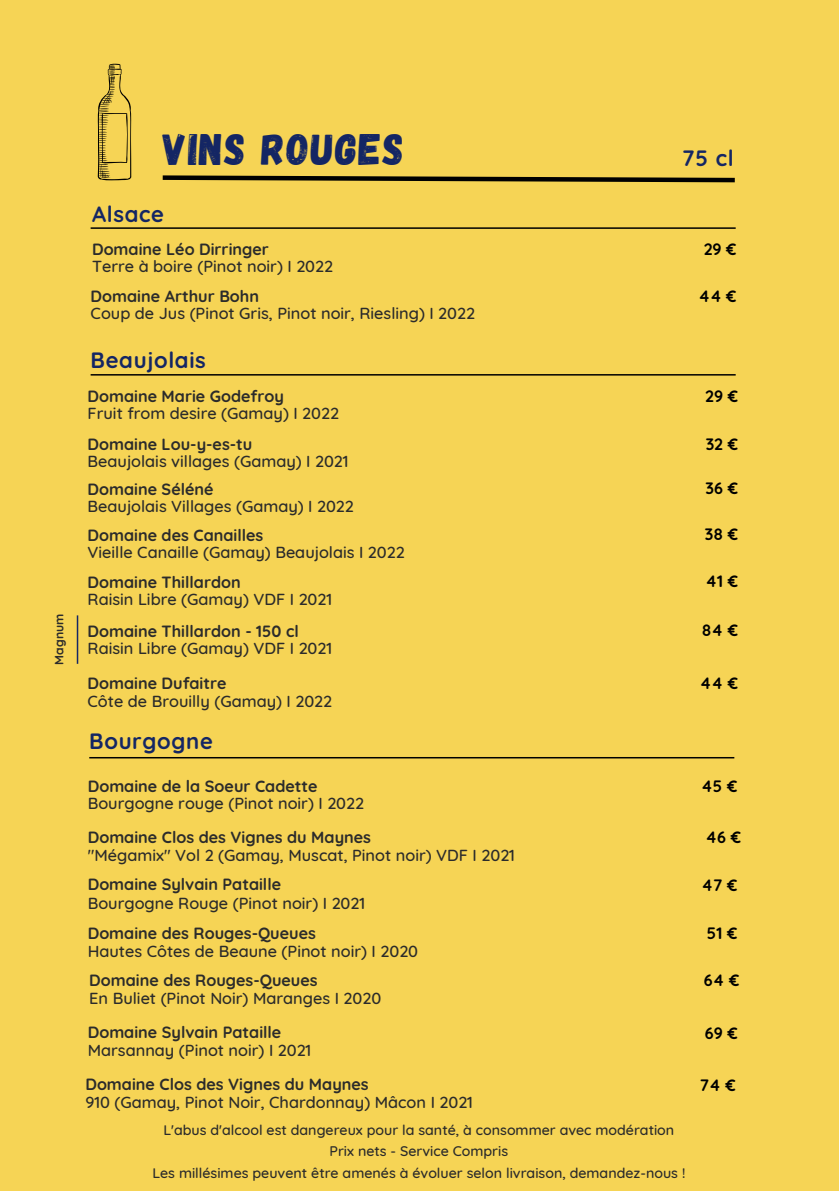
<style>
.page{position:relative;width:839px;height:1191px;background:#fff}
.page>*{position:absolute;margin:0;border:0;box-sizing:border-box;transform-origin:0 0}
.t1{font:44px "Gagalin";letter-spacing:.03em;color:#142664}
.t2{font:700 22.2px "Quicksand";letter-spacing:.03em;color:#142664}
.t3{font:500 16.4px "Quicksand";color:#2b2b2b}
.t4{font:700 16.4px "Quicksand";color:#000}
.t5{font:700 16.2px "Quicksand";color:#2b2b2b}
.t6{font:500 14.2px/21.4px "Quicksand";color:#2b2b2b;text-align:center}
.t7{font:700 12.2px "Quicksand";color:#2b2b2b}
</style>
<div class="page">
<div style="left:0;top:0;width:838px;height:1191px;background:#f6d455"></div>
<svg style="left:162px;top:175px;width:573px;height:8px"></svg>
<svg style="left:97px;top:64px;width:34px;height:117px"></svg>
<hr style="left:91px;top:227px;width:644px;height:2px;background:#000">
<hr style="left:91px;top:374px;width:644px;height:2px;background:#000">
<hr style="left:89px;top:757px;width:645px;height:1px;background:#000">
<hr style="left:77px;top:615px;width:1px;height:49px;background:#162764">
<h4 class="t7" style="left:51px;top:665px;width:52px;rotate:-90deg">Magnum</h4>
<p class="t1" style="left:163px;top:120px;width:243px">VINS ROUGES</p>
<h1 class="t2" style="left:92px;top:200px;width:74px">Alsace</h1>
<h4 class="t2" style="left:682px;top:144px;width:53px">75 cl</h4>
<h4 class="t5" style="left:92px;top:239px;width:178px">Domaine Léo Dirringer</h4>
<h4 class="t4" style="left:703px;top:239px;width:34px">29 €</h4>
<h4 class="t3" style="left:92px;top:256px;width:242px">Terre à boire (Pinot noir) I 2022</h4>
<h2 class="t5" style="left:91px;top:286px;width:170px">Domaine Arthur Bohn</h2>
<h3 class="t4" style="left:698px;top:286px;width:40px">44 €</h3>
<h4 class="t3" style="left:91px;top:303px;width:386px">Coup de Jus (Pinot Gris, Pinot noir, Riesling) I 2022</h4>
<h2 class="t2" style="left:91px;top:346px;width:117px">Beaujolais</h2>
<h4 class="t5" style="left:88px;top:385px;width:198px">Domaine Marie Godefroy</h4>
<h3 class="t4" style="left:705px;top:385px;width:34px">29 €</h3>
<h5 class="t3" style="left:88px;top:403px;width:253px">Fruit from desire (Gamay) I 2022</h5>
<h4 class="t5" style="left:88px;top:433px;width:166px">Domaine Lou-y-es-tu</h4>
<h4 class="t4" style="left:705px;top:433px;width:34px">32 €</h4>
<h4 class="t3" style="left:88px;top:451px;width:262px">Beaujolais villages (Gamay) I 2021</h4>
<h3 class="t5" style="left:88px;top:479px;width:127px">Domaine Séléné</h3>
<h4 class="t4" style="left:705px;top:478px;width:34px">36 €</h4>
<h4 class="t3" style="left:88px;top:496px;width:268px">Beaujolais Villages (Gamay) I 2022</h4>
<h4 class="t5" style="left:88px;top:524px;width:177px">Domaine des Canailles</h4>
<h4 class="t4" style="left:704px;top:524px;width:35px">38 €</h4>
<h3 class="t3" style="left:88px;top:542px;width:318px">Vieille Canaille (Gamay) Beaujolais I 2022</h3>
<h4 class="t5" style="left:88px;top:572px;width:155px">Domaine Thillardon</h4>
<h4 class="t3" style="left:88px;top:589px;width:246px">Raisin Libre (Gamay) VDF I 2021</h4>
<h3 class="t4" style="left:705px;top:571px;width:34px">41 €</h3>
<h4 class="t5" style="left:88px;top:620px;width:213px">Domaine Thillardon - 150 cl</h4>
<h4 class="t3" style="left:88px;top:638px;width:246px">Raisin Libre (Gamay) VDF I 2021</h4>
<h3 class="t4" style="left:701px;top:620px;width:38px">84 €</h3>
<h4 class="t5" style="left:88px;top:673px;width:140px">Domaine Dufaitre</h4>
<h4 class="t3" style="left:88px;top:690px;width:246px">Côte de Brouilly (Gamay) I 2022</h4>
<h3 class="t4" style="left:699px;top:673px;width:40px">44 €</h3>
<h2 class="t2" style="left:89px;top:727px;width:125px">Bourgogne</h2>
<h4 class="t5" style="left:88px;top:775px;width:231px">Domaine de la Soeur Cadette</h4>
<h4 class="t4" style="left:701px;top:776px;width:38px">45 €</h4>
<h4 class="t3" style="left:88px;top:793px;width:278px">Bourgogne rouge (Pinot noir) I 2022</h4>
<h4 class="t5" style="left:88px;top:827px;width:285px">Domaine Clos des Vignes du Maynes</h4>
<h4 class="t4" style="left:705px;top:827px;width:37px">46 €</h4>
<h3 class="t3" style="left:88px;top:844px;width:428px">"Mégamix" Vol 2 (Gamay, Muscat, Pinot noir) VDF I 2021</h3>
<h3 class="t5" style="left:88px;top:874px;width:195px">Domaine Sylvain Pataille</h3>
<h3 class="t5" style="left:88px;top:923px;width:230px">Domaine des Rouges-Queues</h3>
<p class="t3" style="left:88px;top:892px;width:279px">Bourgogne Rouge (Pinot noir) I 2021</p>
<h4 class="t3" style="left:88px;top:940px;width:332px">Hautes Côtes de Beaune (Pinot noir) I 2020</h4>
<h4 class="t5" style="left:89px;top:970px;width:230px">Domaine des Rouges-Queues</h4>
<h4 class="t3" style="left:89px;top:987px;width:293px">En Buliet (Pinot Noir) Maranges I 2020</h4>
<h3 class="t5" style="left:88px;top:1022px;width:195px">Domaine Sylvain Pataille</h3>
<h3 class="t3" style="left:88px;top:1040px;width:225px">Marsannay (Pinot noir) I 2021</h3>
<h2 class="t5" style="left:85px;top:1074px;width:285px">Domaine Clos des Vignes du Maynes</h2>
<h4 class="t3" style="left:85px;top:1091px;width:389px">910 (Gamay, Pinot Noir, Chardonnay) Mâcon I 2021</h4>
<h3 class="t6" style="left:152px;top:1119px;width:534px">L'abus d'alcool est dangereux pour la santé, à consommer avec modération<br>Prix nets - Service Compris<br>Les millésimes peuvent être amenés à évoluer selon livraison, demandez-nous !</h3>
<h4 class="t4" style="left:701px;top:875px;width:37px">47 €</h4>
<h4 class="t4" style="left:706px;top:923px;width:32px">51 €</h4>
<h3 class="t4" style="left:704px;top:970px;width:37px">64 €</h3>
<h3 class="t4" style="left:704px;top:1022px;width:34px">69 €</h3>
<h3 class="t4" style="left:699px;top:1074px;width:37px">74 €</h3>
</div>
